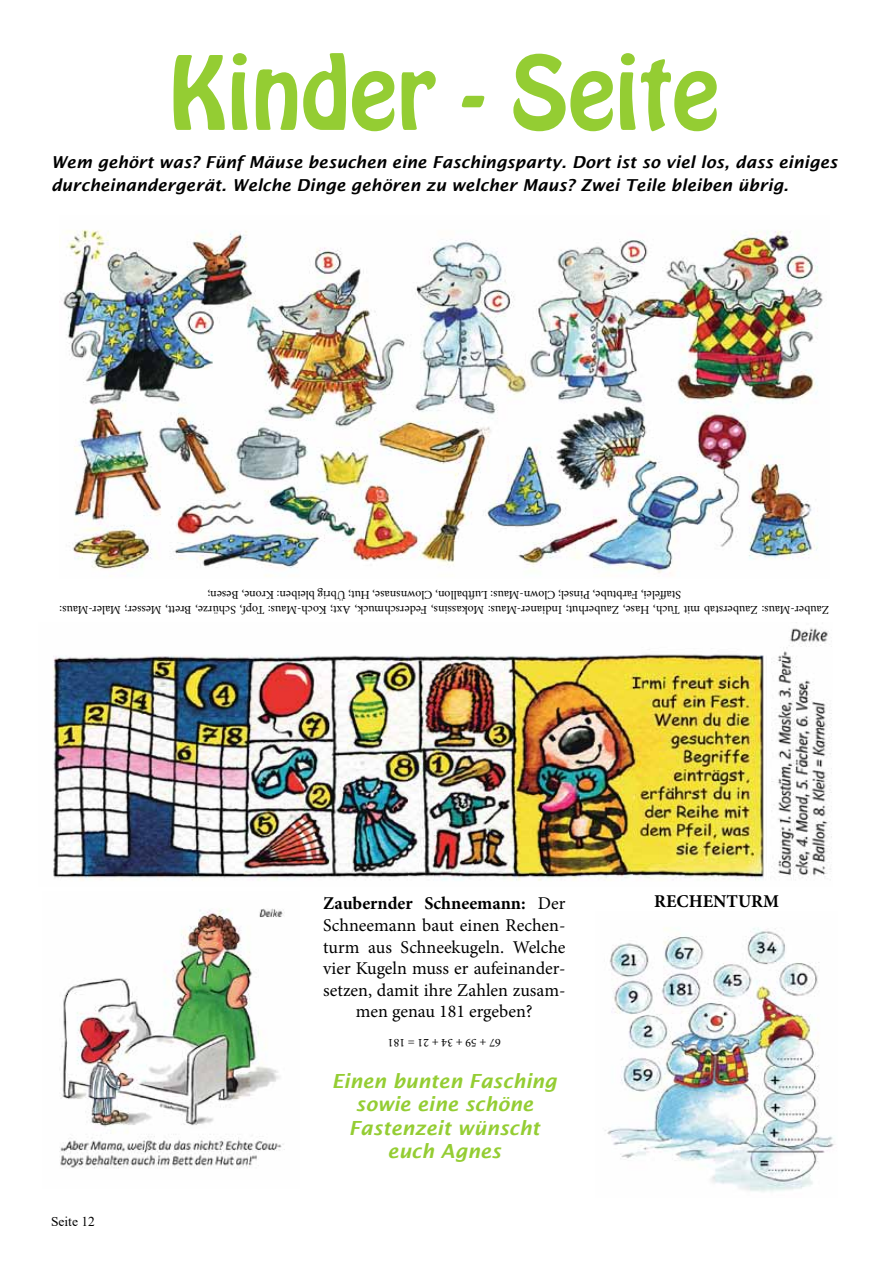
<style>
.page{position:relative;width:893px;height:1263px;background:#fff}
.page>*{position:absolute;margin:0;border:0;box-sizing:border-box;transform-origin:0 0}
.t1{font:90px "Hobo Std";color:#94cd33}
.t2{font:italic 600 19.5px/23.4px "Lucida Sans";color:#94cd33;text-align:center}
.t3{font:18px/21.6px "Minion Pro";color:#000;text-align:center}
.t4{font:700 18px "Minion Pro";color:#000}
.t5{font:italic 600 16.5px/23.2px "Lucida Sans";color:#000}
.t6{font:13.5px "Times New Roman";color:#000}
.t7{font:12px/14.4px "Minion Pro";letter-spacing:-.005em;color:#000;text-align:center}
.s1{font-weight:700}
</style>
<div class="page">
<img style="left:62px;top:230px;width:761px;height:347px">
<img style="left:605px;top:928px;width:230px;height:264px">
<img style="left:53px;top:627px;width:779px;height:254px">
<img style="left:59px;top:908px;width:226px;height:261px">
<h1 class="t1" style="left:169px;top:31px;width:552px">Kinder - Seite</h1>
<h3 class="t5" style="left:51px;top:150px;width:788px">Wem gehört was? Fünf Mäuse besuchen eine Faschingsparty. Dort ist so viel los, dass einiges durcheinandergerät. Welche Dinge gehören zu welcher Maus? Zwei Teile bleiben übrig.</h3>
<p class="t7" style="left:829px;top:617px;width:771px;rotate:-180deg">Zauber-Maus: Zauberstab mit Tuch, Hase, Zauberhut; Indianer-Maus: Mokassins, Federschmuck, Axt; Koch-Maus: Topf, Schürze, Brett, Messer; Maler-Maus:<br>Staffelei, Farbtube, Pinsel; Clown-Maus: Luftballon, Clownsnase, Hut; Übrig bleiben: Krone, Besen;</p>
<p class="t6" style="left:51px;top:1212px;width:45px">Seite 12</p>
<h3 class="t3" style="left:323px;top:893px;width:244px"><span class="s1">Zaubernder Schneemann:</span> Der<br>Schneemann baut einen Rechen&shy;turm aus Schneekugeln. Welche vier Kugeln muss er aufeinander&shy;setzen, damit ihre Zahlen zusam&shy;men genau 181 ergeben?</h3>
<p class="t7" style="left:501px;top:1050px;width:114px;rotate:-180deg">67 + 59 + 34 + 21 = 181</p>
<h2 class="t2" style="left:332px;top:1069px;width:226px">Einen bunten Fasching sowie eine schöne<br>Fastenzeit wünscht euch Agnes</h2>
<h3 class="t4" style="left:654px;top:889px;width:126px">RECHENTURM</h3>
</div>
